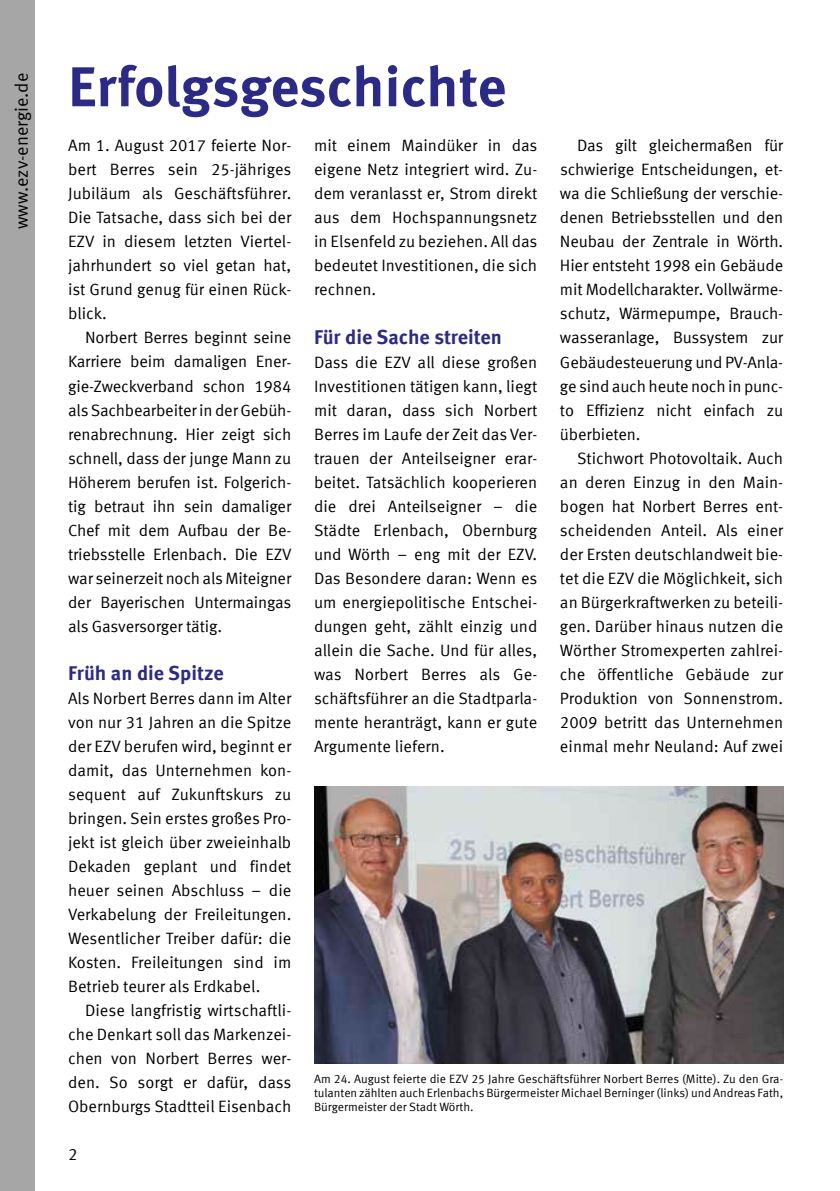
<style>
.page{position:relative;width:840px;height:1191px;background:#fff}
.page>*{position:absolute;margin:0;border:0;box-sizing:border-box;transform-origin:0 0}
.t1{font:700 56px "Meta Offc";letter-spacing:-.005em;color:#2b2b85}
.t2{font:700 20px "Meta Offc";color:#2b2b85}
.t3{font:18px "Meta Offc Norm";color:#000}
.t4{font:16.4px/24px "Meta Offc Norm";letter-spacing:-.005em;color:#000;text-align:justify}
.t5{font:12px/14px "Meta Offc Norm";color:#000;text-align:justify}
</style>
<div class="page">
<div style="left:0;top:0;width:34px;height:1191px;background:#a6a6a7"></div>
<img style="left:314px;top:786px;width:468px;height:277px">
<p class="t3" style="left:11px;top:229px;width:158px;rotate:-90deg">www.ezv-energie.de</p>
<h1 class="t1" style="left:68px;top:53px;width:439px">Erfolgsgeschichte</h1>
<p class="t4" style="left:314px;top:134px;width:225px">mit einem Maindüker in das eigene Netz integriert wird. Zu&shy;dem veranlasst er, Strom direkt aus dem Hochspannungsnetz in Elsenfeld zu beziehen. All das bedeutet Investitionen, die sich rechnen.</p>
<p class="t2" style="left:314px;top:325px;width:189px">Für die Sache streiten</p>
<p class="t4" style="left:314px;top:350px;width:225px">Dass die EZV all diese großen Investitionen tätigen kann, liegt mit daran, dass sich Norbert Berres im Laufe der Zeit das Ver&shy;trauen der Anteilseigner erar&shy;beitet. Tatsächlich kooperieren die drei Anteilseigner – die Städte Erlenbach, Obernburg und Wörth – eng mit der EZV.<br>Das Besondere daran: Wenn es um energiepolitische Entschei&shy;dungen geht, zählt einzig und allein die Sache. Und für alles, was Norbert Berres als Ge&shy;schäftsführer an die Stadtparla&shy;mente heranträgt, kann er gute Argumente liefern.</p>
<p class="t4" style="left:559px;top:134px;width:225px;text-indent:17px">Das gilt gleichermaßen für schwierige Entscheidungen, et&shy;wa die Schließung der verschie&shy;denen Betriebsstellen und den Neubau der Zentrale in Wörth.<br>Hier entsteht 1998 ein Gebäude mit Modellcharakter. Vollwärme&shy;schutz, Wärmepumpe, Brauch&shy;wasseranlage, Bussystem zur Gebäudesteuerung und PV-Anla&shy;ge sind auch heute noch in punc&shy;to Effizienz nicht einfach zu überbieten.</p>
<p class="t4" style="left:559px;top:446px;width:225px;text-indent:17px">Stichwort Photovoltaik. Auch an deren Einzug in den Main&shy;bogen hat Norbert Berres ent&shy;scheidenden Anteil. Als einer der Ersten deutschlandweit bie&shy;tet die EZV die Möglichkeit, sich an Bürgerkraftwerken zu beteili&shy;gen. Darüber hinaus nutzen die Wörther Stromexperten zahlrei&shy;che öffentliche Gebäude zur Produktion von Sonnenstrom.<br>2009 betritt das Unternehmen einmal mehr Neuland: Auf zwei</p>
<p class="t4" style="left:68px;top:134px;width:225px">Am 1. August 2017 feierte Nor&shy;bert Berres sein 25-jähriges Jubiläum als Geschäftsführer.<br>Die Tatsache, dass sich bei der EZV in diesem letzten Viertel&shy;jahrhundert so viel getan hat, ist Grund genug für einen Rück&shy;blick.</p>
<p class="t4" style="left:68px;top:326px;width:225px;text-indent:17px">Norbert Berres beginnt seine Karriere beim damaligen Ener&shy;gie-Zweckverband schon 1984 als Sachbearbeiter in der Gebüh&shy;renabrechnung. Hier zeigt sich schnell, dass der junge Mann zu Höherem berufen ist. Folgerich&shy;tig betraut ihn sein damaliger Chef mit dem Aufbau der Be&shy;triebsstelle Erlenbach. Die EZV war seinerzeit noch als Miteigner der Bayerischen Untermaingas als Gasversorger tätig.</p>
<p class="t2" style="left:68px;top:661px;width:157px">Früh an die Spitze</p>
<p class="t4" style="left:68px;top:686px;width:225px">Als Norbert Berres dann im Alter von nur 31 Jahren an die Spitze der EZV berufen wird, beginnt er damit, das Unternehmen kon&shy;sequent auf Zukunftskurs zu bringen. Sein erstes großes Pro&shy;jekt ist gleich über zweieinhalb Dekaden geplant und findet heuer seinen Abschluss – die Verkabelung der Freileitungen.<br>Wesentlicher Treiber dafür: die Kosten. Freileitungen sind im Betrieb teurer als Erdkabel.</p>
<p class="t4" style="left:68px;top:998px;width:225px;text-indent:17px">Diese langfristig wirtschaftli&shy;che Denkart soll das Markenzei&shy;chen von Norbert Berres wer&shy;den. So sorgt er dafür, dass Obernburgs Stadtteil Eisenbach</p>
<p class="t5" style="left:314px;top:1072px;width:470px">Am 24. August feierte die EZV 25 Jahre Geschäftsführer Norbert Berres (Mitte). Zu den Gra&shy;tulanten zählten auch Erlenbachs Bürgermeister Michael Berninger (links) und Andreas Fath, Bürgermeister der Stadt Wörth.</p>
<p class="t4" style="left:68px;top:1142px;width:11px">2</p>
</div>
